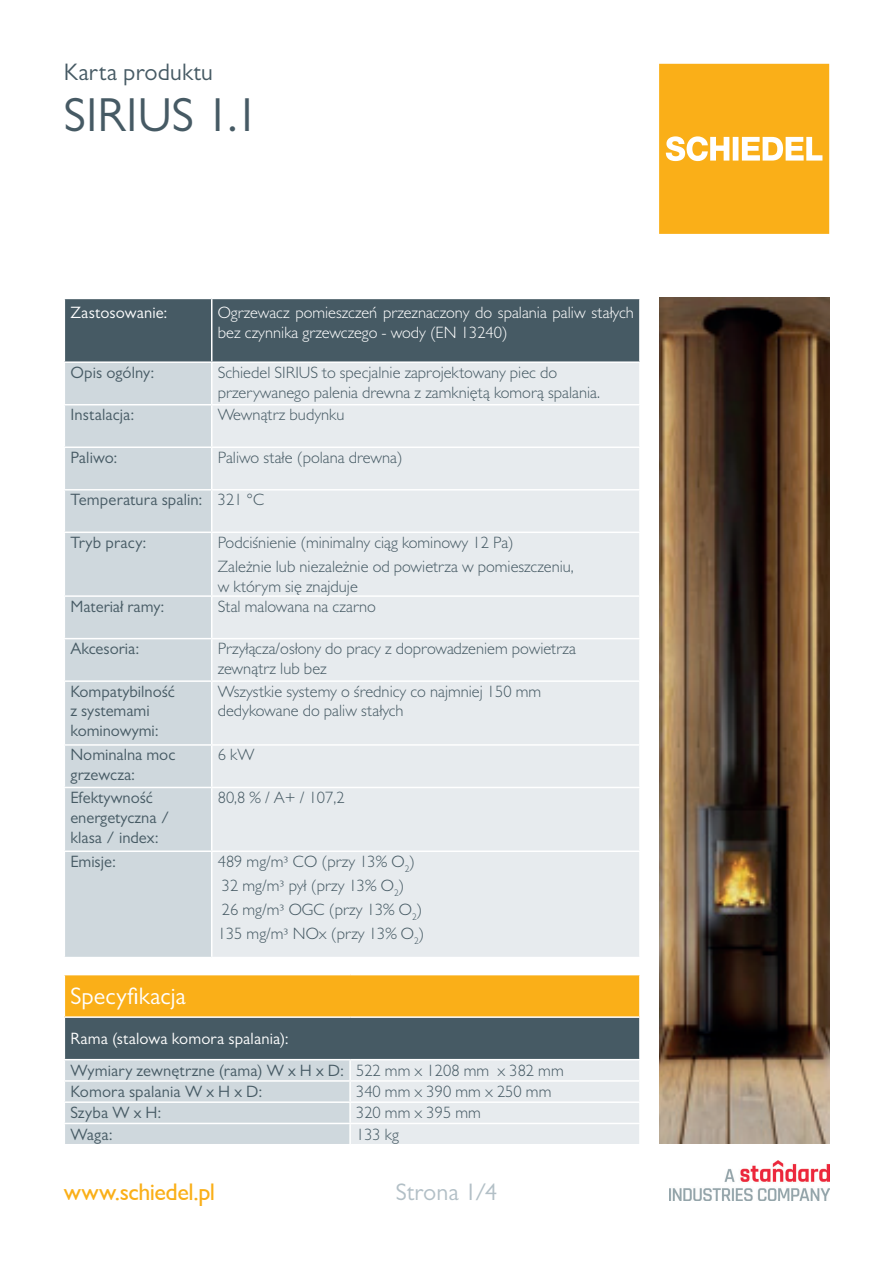
<style>
.page{position:relative;width:893px;height:1263px;background:#fff}
.page>*{position:absolute;margin:0;border:0;box-sizing:border-box;transform-origin:0 0}
.t1{font:48px "Gill Sans";letter-spacing:.005em;color:#465a64}
.t2{font:24px "Gill Sans Alt One WGL";letter-spacing:-.02em;color:#faaf18}
.t3{font:24px "Gill Sans";letter-spacing:.005em;color:#465a64}
.t4{font:24px "Gill Sans";letter-spacing:.005em;color:#fff}
.t5{font:24px "Gill Sans";color:#b2bfc6}
.t6{font:300 16.5px/19.8px "Gill Sans";color:#465a64}
.tabs{font:16.5px/19.8px "Gill Sans";color:#465a64}
.t7{font:300 16.5px/19.8px "Gill Sans";color:#fff}
.t8{font:16.5px "Gill Sans";letter-spacing:.01em;color:#fff}
</style>
<div class="page">
<svg style="left:659px;top:64px;width:170px;height:170px;background:#fab529"></svg>
<img style="left:669px;top:1160px;width:160px;height:40px">
<div style="left:65px;top:299px;width:574px;height:62px;background:#465a64"></div>
<div style="left:65px;top:363px;width:146px;height:594px;background:#cfd8dd"></div>
<svg style="left:212px;top:363px;width:427px;height:594px;background:#e8ecef"></svg>
<hr style="left:64px;top:404px;width:148px;height:1px;background:#fff">
<hr style="left:212px;top:404px;width:429px;height:1px;background:#fff">
<hr style="left:64px;top:446px;width:148px;height:2px;background:#fff">
<hr style="left:212px;top:446px;width:429px;height:2px;background:#fff">
<hr style="left:64px;top:489px;width:148px;height:1px;background:#fff">
<hr style="left:212px;top:489px;width:429px;height:1px;background:#fff">
<hr style="left:64px;top:531px;width:148px;height:2px;background:#fff">
<hr style="left:212px;top:531px;width:429px;height:2px;background:#fff">
<hr style="left:64px;top:595px;width:148px;height:2px;background:#fff">
<hr style="left:212px;top:595px;width:429px;height:2px;background:#fff">
<hr style="left:64px;top:638px;width:148px;height:1px;background:#fff">
<hr style="left:212px;top:638px;width:429px;height:1px;background:#fff">
<hr style="left:64px;top:680px;width:148px;height:2px;background:#fff">
<hr style="left:212px;top:680px;width:429px;height:2px;background:#fff">
<hr style="left:64px;top:744px;width:148px;height:2px;background:#fff">
<hr style="left:212px;top:744px;width:429px;height:2px;background:#fff">
<hr style="left:64px;top:787px;width:148px;height:1px;background:#fff">
<hr style="left:212px;top:787px;width:429px;height:1px;background:#fff">
<hr style="left:64px;top:850px;width:148px;height:2px;background:#fff">
<hr style="left:212px;top:850px;width:429px;height:2px;background:#fff">
<hr style="left:211px;top:299px;width:1px;height:62px;background:#fff">
<div style="left:64px;top:975px;width:576px;height:42px;background:#faaf18"></div>
<div style="left:64px;top:1017px;width:576px;height:43px;background:#465a64"></div>
<svg style="left:65px;top:1060px;width:574px;height:84px;background:#dde3e6"></svg>
<hr style="left:350px;top:1123px;width:291px;height:1px;background:#fff">
<hr style="left:349px;top:1124px;width:2px;height:20px;background:#fff">
<hr style="left:64px;top:975px;width:1px;height:41px;background:#fff">
<hr style="left:64px;top:1018px;width:1px;height:41px;background:#fff">
<hr style="left:64px;top:1016px;width:286px;height:2px;background:#fff">
<hr style="left:350px;top:1016px;width:291px;height:2px;background:#fff">
<hr style="left:639px;top:975px;width:2px;height:41px;background:#fff">
<hr style="left:639px;top:1018px;width:2px;height:41px;background:#fff">
<hr style="left:64px;top:1059px;width:286px;height:1px;background:#fff">
<hr style="left:350px;top:1059px;width:291px;height:1px;background:#fff">
<img style="left:659px;top:298px;width:170px;height:846px">
<p class="t3" style="left:64px;top:59px;width:151px">Karta produktu</p>
<p class="t1" style="left:64px;top:88px;width:197px">SIRIUS 1.1</p>
<p class="t8" style="left:70px;top:303px;width:99px">Zastosowanie:</p>
<p class="t7" style="left:218px;top:302px;width:418px">Ogrzewacz pomieszczeń przeznaczony do spalania paliw stałych bez czynnika grzewczego - wody (EN 13240)</p>
<p class="tabs" style="left:70px;top:362px;width:86px">Opis ogólny:</p>
<p class="t6" style="left:218px;top:362px;width:384px">Schiedel SIRIUS to specjalnie zaprojektowany piec do przerywanego palenia drewna z zamkniętą komorą spalania.</p>
<p class="tabs" style="left:70px;top:405px;width:66px">Instalacja:</p>
<p class="t6" style="left:218px;top:404px;width:128px">Wewnątrz budynku</p>
<p class="tabs" style="left:70px;top:447px;width:49px">Paliwo:</p>
<p class="t6" style="left:218px;top:447px;width:186px">Paliwo stałe (polana drewna)</p>
<p class="tabs" style="left:70px;top:490px;width:134px">Temperatura spalin:</p>
<p class="t6" style="left:218px;top:490px;width:48px">321 °C</p>
<p class="tabs" style="left:70px;top:532px;width:78px">Tryb pracy:</p>
<p class="t6" style="left:218px;top:532px;width:297px">Podciśnienie (minimalny ciąg kominowy 12 Pa)</p>
<p class="t6" style="left:218px;top:556px;width:358px">Zależnie lub niezależnie od powietrza w pomieszczeniu, w którym się znajduje</p>
<p class="tabs" style="left:70px;top:596px;width:96px">Materiał ramy:</p>
<p class="t6" style="left:218px;top:596px;width:160px">Stal malowana na czarno</p>
<p class="tabs" style="left:70px;top:639px;width:70px">Akcesoria:</p>
<p class="t6" style="left:218px;top:638px;width:360px">Przyłącza/osłony do pracy z doprowadzeniem powietrza zewnątrz lub bez</p>
<p class="tabs" style="left:70px;top:681px;width:106px">Kompatybilność z systemami kominowymi:</p>
<p class="t6" style="left:218px;top:681px;width:325px">Wszystkie systemy o średnicy co najmniej 150 mm dedykowane do paliw stałych</p>
<p class="tabs" style="left:70px;top:745px;width:107px">Nominalna moc grzewcza:</p>
<p class="t6" style="left:218px;top:745px;width:38px">6 kW</p>
<p class="tabs" style="left:70px;top:787px;width:101px">Efektywność energetyczna / klasa / index:</p>
<p class="t6" style="left:218px;top:787px;width:128px">80,8 % / A+ / 107,2</p>
<p class="tabs" style="left:70px;top:851px;width:47px">Emisje:</p>
<p class="t6" style="left:218px;top:851px;width:199px">489 mg/m³ CO (przy 13% O<sub>2</sub>)</p>
<p class="t6" style="left:222px;top:875px;width:184px">32 mg/m³ pył (przy 13% O<sub>2</sub>)</p>
<p class="t6" style="left:222px;top:899px;width:202px">26 mg/m³ OGC (przy 13% O<sub>2</sub>)</p>
<p class="t6" style="left:218px;top:923px;width:208px">135 mg/m³ NOx (przy 13% O<sub>2</sub>)</p>
<p class="t4" style="left:70px;top:982px;width:117px">Specyfikacja</p>
<p class="t8" style="left:70px;top:1029px;width:220px">Rama (stalowa komora spalania):</p>
<p class="tabs" style="left:70px;top:1060px;width:275px">Wymiary zewnętrzne (rama) W x H x D:</p>
<p class="t6" style="left:356px;top:1060px;width:209px">522 mm x 1208 mm x 382 mm</p>
<p class="tabs" style="left:70px;top:1082px;width:194px">Komora spalania W x H x D:</p>
<p class="t6" style="left:356px;top:1081px;width:197px">340 mm x 390 mm x 250 mm</p>
<p class="tabs" style="left:70px;top:1103px;width:93px">Szyba W x H:</p>
<p class="t6" style="left:356px;top:1103px;width:126px">320 mm x 395 mm</p>
<p class="tabs" style="left:70px;top:1124px;width:44px">Waga:</p>
<p class="t6" style="left:356px;top:1124px;width:45px">133 kg</p>
<h2 class="t2" style="left:64px;top:1176px;width:153px">www.schiedel.pl</h2>
<p class="t5" style="left:396px;top:1178px;width:103px">Strona 1/4</p>
</div>
